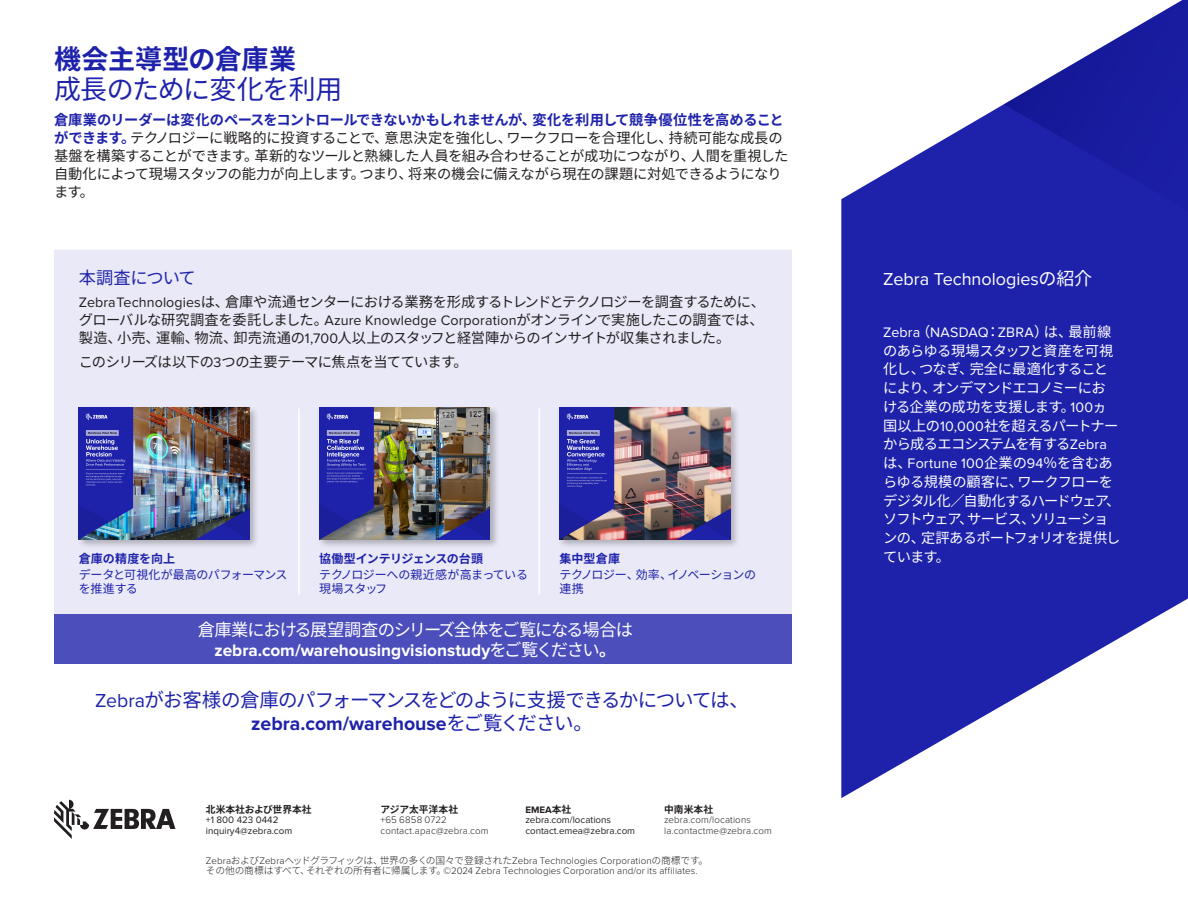
<style>
.page{position:relative;width:1188px;height:918px;background:#fff}
.page>*{position:absolute;margin:0;border:0;box-sizing:border-box;transform-origin:0 0}
.Subhead-2{font:27px "Noto Sans JP";letter-spacing:-.035em;color:#1e22aa}
.Subhead-2-2{font:700 27px "Noto Sans JP";letter-spacing:-.01em;color:#1e22aa}
.sub{font:19.5px/22.5px "Noto Sans JP";letter-spacing:-.07em;color:#1e22aa;text-align:center}
.Body{font:18px "Proxima Nova";color:#fff}
.Body-2{font:17.25px/19.5px "Noto Sans JP";letter-spacing:-.055em;color:#fff;text-align:center}
.Body-3{font:17.25px "Noto Sans JP";letter-spacing:-.04em;color:#1e22aa}
.Body-4{font:14.25px/18px "Noto Sans JP";letter-spacing:-.03em;color:#231f20;text-align:justify}
.CTA-Call_To_Action{font:14.25px/18.8px "Noto Sans JP";letter-spacing:-.055em;color:#fff}
.CTA-Call_To_Action-2{font:12px/14.2px "Noto Sans JP";letter-spacing:-.035em;color:#1e22aa}
.CTA-Call_To_Action-3{font:700 12px "Noto Sans JP";letter-spacing:-.035em;color:#1e22aa}
.CTA-Call_To_Action-4{font:700 12px "Noto Sans JP";color:#1e22aa}
.Legal-NALA{font:300 9.75px/10.5px "Proxima Nova";letter-spacing:.015em;color:#231f20}
.t1{font:9.75px "Proxima Nova";color:#231f20}
.Legal-NALA-2{font:700 9.75px "Noto Sans JP";color:#231f20}
.t2{font:700 9.75px "Proxima Nova";color:#231f20}
.s1{font-weight:700;color:#1e22aa}
.s2{font-family:"Proxima Nova"}
.s3{font-family:"Proxima Nova";font-weight:700}
.s4{font-weight:700}
.s5{font-family:"Noto Sans JP"}
</style>
<div class="page">
<div style="left:54px;top:250px;width:738px;height:372px;background:#e9e9f7"></div>
<svg style="left:841px;top:193px;width:347px;height:605px;fill:#1e22aa"></svg>
<svg style="left:852px;top:0;width:336px;height:293px;fill:#1e22aa"></svg>
<svg style="left:54px;top:800px;width:121px;height:39px"></svg>
<div style="left:54px;top:614px;width:738px;height:50px;background:#4b4ebb"></div>
<hr style="left:298px;top:409px;width:2px;height:186px;background:#fff">
<div style="left:77px;top:406px;width:183px;height:144px;background:#231f20;opacity:.3"></div>
<img style="left:79px;top:408px;width:171px;height:132px">
<div style="left:317px;top:406px;width:183px;height:144px;background:#231f20;opacity:.3"></div>
<img style="left:319px;top:408px;width:171px;height:132px">
<div style="left:557px;top:406px;width:183px;height:144px;background:#231f20;opacity:.3"></div>
<img style="left:559px;top:408px;width:171px;height:132px">
<hr style="left:538px;top:409px;width:2px;height:186px;background:#fff">
<p class="Subhead-2-2" style="left:54px;top:44px;width:244px">機会主導型の倉庫業</p>
<p class="Subhead-2" style="left:54px;top:74px;width:290px">成長のために変化を利用</p>
<p class="Body-4" style="left:54px;top:111px;width:736px;text-align:left"><span class="s1">倉庫業のリーダーは変化のペースをコントロールできないかもしれませんが、変化を利用して競争優位性を高めることができます。</span>テクノロジーに戦略的に投資することで、意思決定を強化し、ワークフローを合理化し、持続可能な成長の基盤を構築することができます。革新的なツールと熟練した人員を組み合わせることが成功につながり、人間を重視した自動化によって現場スタッフの能力が向上します。つまり、将来の機会に備えながら現在の課題に対処できるようになります。</p>
<p class="Body-3" style="left:79px;top:268px;width:119px">本調査について</p>
<p class="Body-4" style="left:79px;top:294px;width:688px"><span class="s2">Zebra Technologies</span>は、倉庫や流通センターにおける業務を形成するトレンドとテクノロジーを調査するために、グローバルな研究調査を委託しました。<span class="s2">Azure Knowledge Corporation</span>がオンラインで実施したこの調査では、製造、小売、運輸、物流、卸売流通の<span class="s2">1,700</span>人以上のスタッフと経営陣からのインサイトが収集されました。</p>
<p class="Body-4" style="left:79px;top:354px;width:390px">このシリーズは以下の<span class="s2">3</span>つの主要テーマに焦点を当てています。</p>
<p class="CTA-Call_To_Action-4" style="left:79px;top:552px;width:98px">倉庫の精度を向上</p>
<p class="CTA-Call_To_Action-2" style="left:79px;top:567px;width:210px">データと可視化が最高のパフォーマンスを推進する</p>
<p class="CTA-Call_To_Action-3" style="left:319px;top:552px;width:166px">協働型インテリジェンスの台頭</p>
<p class="CTA-Call_To_Action-2" style="left:319px;top:567px;width:210px">テクノロジーへの親近感が高まっている現場スタッフ</p>
<p class="CTA-Call_To_Action-4" style="left:559px;top:552px;width:62px">集中型倉庫</p>
<p class="CTA-Call_To_Action-2" style="left:559px;top:567px;width:198px">テクノロジー、効率、イノベーションの連携</p>
<p class="Body-2" style="left:198px;top:620px;width:437px">倉庫業における展望調査のシリーズ全体をご覧になる場合は<span class="s3">zebra.com/warehousingvisionstudy</span>をご覧ください<span class="s4">。</span></p>
<p class="sub" style="left:95px;top:689px;width:655px"><span class="s2">Zebra</span>がお客様の倉庫のパフォーマンスをどのように支援できるかについては、<span class="s3">zebra.com/warehouse</span>をご覧ください。</p>
<p class="t2" style="left:525px;top:804px;width:47px">EMEA<span class="s5">本社</span></p>
<p class="t1" style="left:525px;top:814px;width:87px">zebra.com/locations</p>
<p class="t1" style="left:525px;top:825px;width:111px">contact.emea@zebra.com</p>
<p class="Legal-NALA-2" style="left:380px;top:804px;width:79px">アジア太平洋本社</p>
<p class="Legal-NALA" style="left:380px;top:814px;width:68px">+65 6858 0722</p>
<p class="Legal-NALA" style="left:380px;top:825px;width:109px">contact.apac@zebra.com</p>
<p class="Legal-NALA-2" style="left:664px;top:804px;width:51px">中南米本社</p>
<p class="Legal-NALA" style="left:664px;top:814px;width:88px">zebra.com/locations</p>
<p class="Legal-NALA" style="left:664px;top:825px;width:109px">la.contactme@zebra.com</p>
<p class="Legal-NALA" style="left:206px;top:855px;width:504px">Zebra<span class="s5">および</span>Zebra<span class="s5">ヘッドグラフィックは、世界の多くの国々で登録された</span>Zebra Technologies Corporation<span class="s5">の商標です。その他の商標はすべて、それぞれの所有者に帰属します。</span>©2024 Zebra Technologies Corporation and/or its affiliates.</p>
<p class="Legal-NALA-2" style="left:206px;top:804px;width:107px">北米本社および世界本社</p>
<p class="t1" style="left:206px;top:814px;width:74px">+1 800 423 0442</p>
<p class="t1" style="left:206px;top:825px;width:88px">inquiry4@zebra.com</p>
<p class="Body" style="left:883px;top:269px;width:210px">Zebra Technologies<span class="s5">の紹介</span></p>
<p class="CTA-Call_To_Action" style="left:883px;top:323px;width:239px"><span class="s2">Zebra</span>（<span class="s2">NASDAQ</span>：<span class="s2">ZBRA</span>）は、最前線のあらゆる現場スタッフと資産を可視化し、つなぎ、完全に最適化することにより、オンデマンドエコノミーにおける企業の成功を支援します。<span class="s2">100</span>ヵ国以上の<span class="s2">10,000</span>社を超えるパートナーから成るエコシステムを有する<span class="s2">Zebra</span>は、<span class="s2">Fortune 100</span>企業の<span class="s2">94</span>％を含むあらゆる規模の顧客に、ワークフローをデジタル化／自動化するハードウェア、ソフトウェア、サービス、ソリューションの、定評あるポートフォリオを提供しています。</p>
</div>
